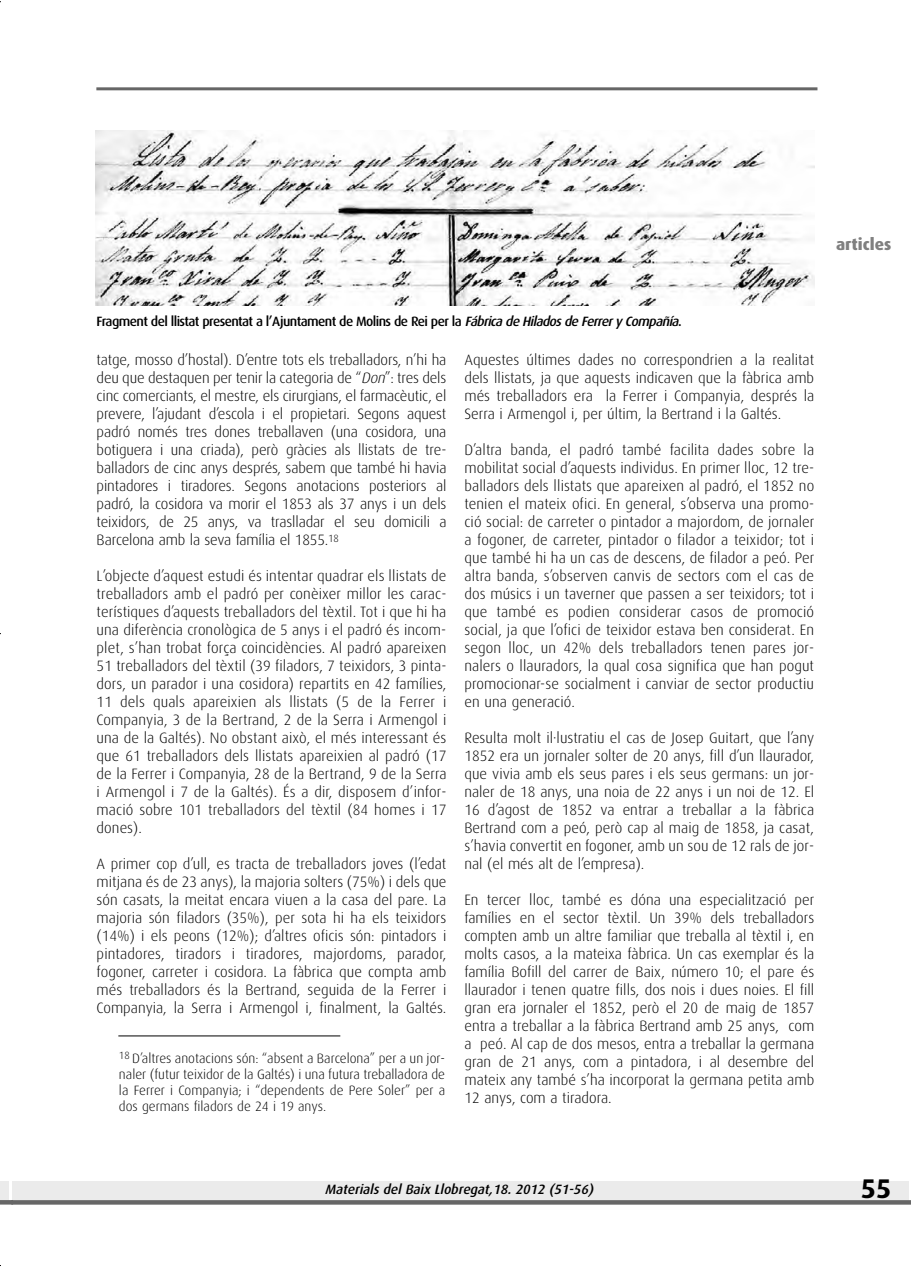
<style>
.page{position:relative;width:911px;height:1273px;background:#fff}
.page>*{position:absolute;margin:0;border:0;box-sizing:border-box;transform-origin:0 0}
.t1{font:700 27px "Dax";color:#000}
.t2{font:800 16.5px "Dax";color:#808080}
.t3{font:300 15px/18px "Dax";color:#000;text-align:justify}
.t4{font:300 13.5px/16.2px "Dax";color:#000;text-align:justify}
.t5{font:500 13.5px "Dax";letter-spacing:-.045em;color:#000}
.t6{font:italic 500 13.5px "Dax";color:#000}
.s1{font-style:italic}
</style>
<div class="page">
<div style="left:0;top:1180px;width:9px;height:21px;background:#ebebeb"></div>
<div style="left:12px;top:1180px;width:896px;height:21px;background:#ebebeb"></div>
<div style="left:0;top:1199px;width:13px;height:5px;background:#666"></div>
<hr style="left:96px;top:87px;width:721px;height:3px;background:#666">
<svg style="left:11px;top:1199px;width:899px;height:5px;fill:#666"></svg>
<hr style="left:118px;top:1035px;width:222px;height:1px;background:#000">
<img style="left:95px;top:130px;width:719px;height:176px">
<p class="t2" style="left:835px;top:236px;width:57px">articles</p>
<p class="t5" style="left:97px;top:315px;width:586px">Fragment del llistat presentat a l’Ajuntament de Molins de Rei per la <span class="s1">Fábricade Hiladosde FerreryCompañía</span>.</p>
<p class="t3" style="left:97px;top:351px;width:351px">tatge, mosso d’hostal). D’entre tots els treballadors, n’hi ha deu que destaquen per tenir la categoria de “<span class="s1">Don</span>”: tres dels cinc comerciants, el mestre, els cirurgians, el farmacèutic, el prevere, l’ajudant d’escola i el propietari. Segons aquest padró només tres dones treballaven (una cosidora, una botiguera i una criada), però gràcies als llistats de tre&shy;balladors de cinc anys després, sabem que també hi havia pintadores i tiradores. Segons anotacions posteriors al padró, la cosidora va morir el 1853 als 37 anys i un dels teixidors, de 25 anys, va traslladar el seu domicili a Barcelona amb la seva família el 1855.<sup>18</sup></p>
<p class="t3" style="left:97px;top:567px;width:351px">L’objecte d’aquest estudi és intentar quadrar els llistats de treballadors amb el padró per conèixer millor les carac&shy;terístiques d’aquests treballadors del tèxtil. Tot i que hi ha una diferència cronològica de 5 anys i el padró és incom&shy;plet, s’han trobat força coincidències. Al padró apareixen 51 treballadors del tèxtil (39 filadors, 7 teixidors, 3 pinta&shy;dors, un parador i una cosidora) repartits en 42 famílies, 11 dels quals apareixien als llistats (5 de la Ferrer i Companyia, 3 de la Bertrand, 2 de la Serra i Armengol i una de la Galtés). No obstant això, el més interessant és que 61 treballadors dels llistats apareixien al padró (17 de la Ferrer i Companyia, 28 de la Bertrand, 9 de la Serra i Armengol i 7 de la Galtés). És a dir, disposem d’infor&shy;mació sobre 101 treballadors del tèxtil (84 homes i 17 dones).</p>
<p class="t3" style="left:97px;top:855px;width:351px">A primer cop d’ull, es tracta de treballadors joves (l’edat mitjana és de 23 anys), la majoria solters (75%) i dels que són casats, la meitat encara viuen a la casa del pare. La majoria són filadors (35%), per sota hi ha els teixidors (14%) i els peons (12%); d’altres oficis són: pintadors i pintadores, tiradors i tiradores, majordoms, parador, fogoner, carreter i cosidora. La fàbrica que compta amb més treballadors és la Bertrand, seguida de la Ferrer i Companyia, la Serra i Armengol i, finalment, la Galtés.</p>
<p class="t4" style="left:119px;top:1050px;width:327px"><sup>18</sup> D’altres anotacions són: “absent a Barcelona” per a un jor&shy;naler (futur teixidor de la Galtés) i una futura treballadora de la Ferrer i Companyia; i “dependents de Pere Soler” per a dos germans filadors de 24 i 19 anys.</p>
<p class="t3" style="left:464px;top:351px;width:351px">Aquestes últimes dades no correspondrien a la realitat dels llistats, ja que aquests indicaven que la fàbrica amb més treballadors era la Ferrer i Companyia, després la Serra i Armengol i, per últim, la Bertrand i la Galtés.</p>
<p class="t3" style="left:464px;top:441px;width:351px">D’altra banda, el padró també facilita dades sobre la mobilitat social d’aquests individus. En primer lloc, 12 tre&shy;balladors dels llistats que apareixen al padró, el 1852 no tenien el mateix ofici. En general, s’observa una promo&shy;ció social: de carreter o pintador a majordom, de jornaler a fogoner, de carreter, pintador o filador a teixidor; tot i que també hi ha un cas de descens, de filador a peó. Per altra banda, s’observen canvis de sectors com el cas de dos músics i un taverner que passen a ser teixidors; tot i que també es podien considerar casos de promoció social, ja que l’ofici de teixidor estava ben considerat. En segon lloc, un 42% dels treballadors tenen pares jor&shy;nalers o llauradors, la qual cosa significa que han pogut promocionar-se socialment i canviar de sector productiu en una generació.</p>
<p class="t3" style="left:464px;top:729px;width:351px">Resulta molt il·lustratiu el cas de Josep Guitart, que l’any 1852 era un jornaler solter de 20 anys, fill d’un llaurador, que vivia amb els seus pares i els seus germans: un jor&shy;naler de 18 anys, una noia de 22 anys i un noi de 12. El 16 d’agost de 1852 va entrar a treballar a la fàbrica Bertrand com a peó, però cap al maig de 1858, ja casat, s’havia convertit en fogoner, amb un sou de 12 rals de jor&shy;nal (el més alt de l’empresa).</p>
<p class="t3" style="left:464px;top:891px;width:351px">En tercer lloc, també es dóna una especialització per famílies en el sector tèxtil. Un 39% dels treballadors compten amb un altre familiar que treballa al tèxtil i, en molts casos, a la mateixa fàbrica. Un cas exemplar és la família Bofill del carrer de Baix, número 10; el pare és llaurador i tenen quatre fills, dos nois i dues noies. El fill gran era jornaler el 1852, però el 20 de maig de 1857 entra a treballar a la fàbrica Bertrand amb 25 anys, com a peó. Al cap de dos mesos, entra a treballar la germana gran de 21 anys, com a pintadora, i al desembre del mateix any també s’ha incorporat la germana petita amb 12 anys, com a tiradora.</p>
<p class="t6" style="left:325px;top:1183px;width:272px">Materials del Baix Llobregat,18. 2012 (51-56)</p>
<h1 class="t1" style="left:860px;top:1176px;width:32px">55</h1>
</div>
